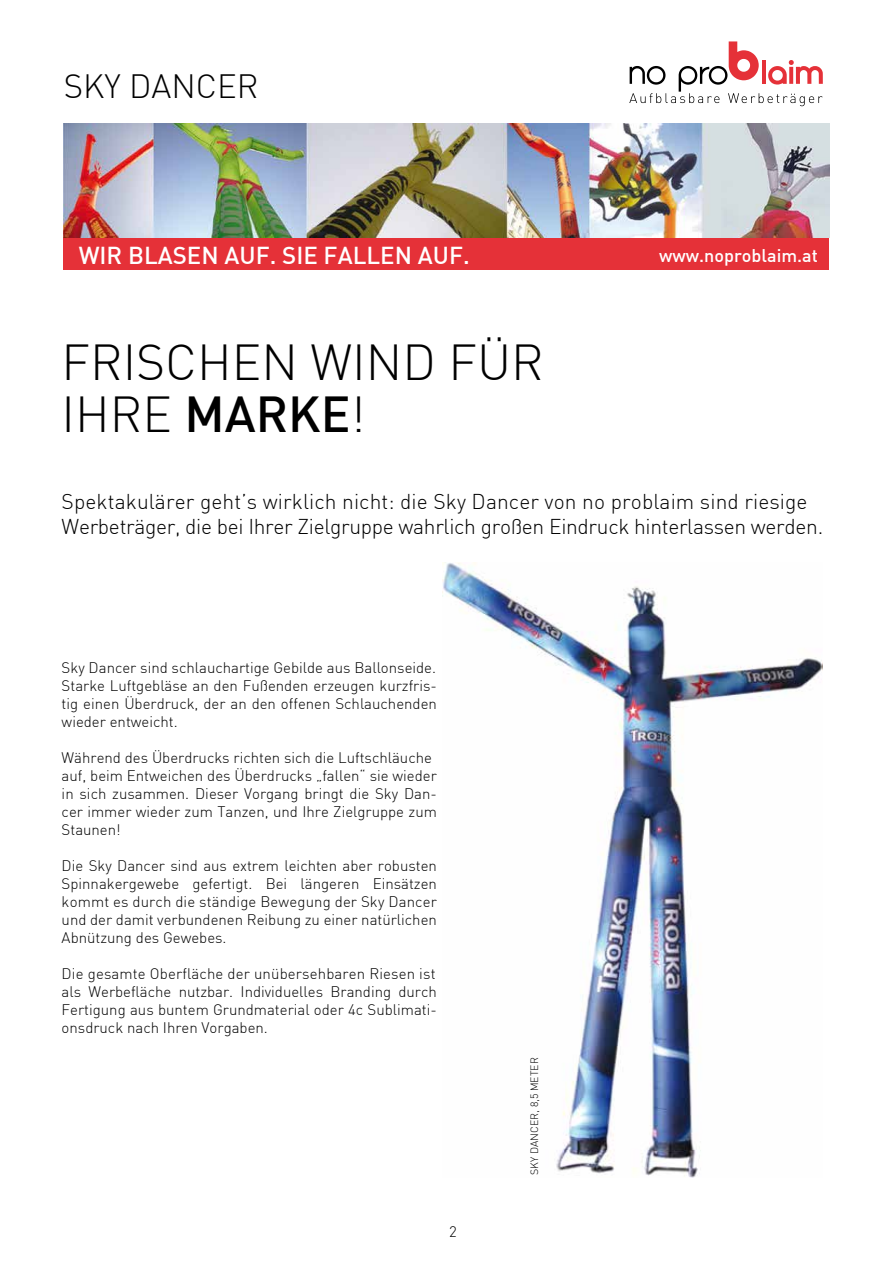
<style>
.page{position:relative;width:893px;height:1263px;background:#fff}
.page>*{position:absolute;margin:0;border:0;box-sizing:border-box;transform-origin:0 0}
.t1{font:300 49.5px/52.5px "DIN";color:#000}
.t2{font:300 33px "DIN";color:#000}
.t3{font:500 24px "DIN";color:#fff}
.t4{font:300 21px/25.2px "DIN";letter-spacing:-.015em;color:#000}
.t5{font:500 18px "DIN";color:#fff}
.t6{font:300 15px/18px "DIN";color:#000;text-align:justify}
.t7{font:300 10.5px "DIN";color:#000}
.s1{font-weight:500}
</style>
<div class="page">
<svg style="left:629px;top:41px;width:194px;height:65px"></svg>
<img style="left:442px;top:563px;width:381px;height:615px">
<img style="left:64px;top:123px;width:765px;height:115px">
<div style="left:64px;top:238px;width:765px;height:32px;background:#e53138"></div>
<h2 class="t2" style="left:64px;top:66px;width:196px">SKY DANCER</h2>
<h3 class="t3" style="left:79px;top:240px;width:393px">WIR BLASEN AUF. SIE FALLEN AUF.</h3>
<h1 class="t1" style="left:62px;top:335px;width:483px">FRISCHEN WIND FÜR<br>IHRE <span class="s1">MARKE</span>!</h1>
<p class="t5" style="left:659px;top:244px;width:160px">www.noproblaim.at</p>
<h3 class="t4" style="left:62px;top:488px;width:763px">Spektakulärer geht’s wirklich nicht: die Sky Dancer von no problaim sind riesige<br>Werbeträger, die bei Ihrer Zielgruppe wahrlich großen Eindruck hinterlassen werden.</h3>
<p class="t6" style="left:62px;top:659px;width:377px">Sky Dancer sind schlauchartige Gebilde aus Ballonseide.<br>Starke Luftgebläse an den Fußenden erzeugen kurzfris&shy;tig einen Überdruck, der an den offenen Schlauchenden wieder entweicht.</p>
<p class="t6" style="left:62px;top:749px;width:377px;text-align:left">Während des Überdrucks richten sich die Luftschläuche auf, beim Entweichen des Überdrucks „fallen“ sie wieder in sich zusammen. Dieser Vorgang bringt die Sky Dan&shy;cer immer wieder zum Tanzen, und Ihre Zielgruppe zum Staunen!</p>
<p class="t6" style="left:62px;top:857px;width:377px">Die Sky Dancer sind aus extrem leichten aber robusten Spinnakergewebe gefertigt. Bei längeren Einsätzen kommt es durch die ständige Bewegung der Sky Dancer und der damit verbundenen Reibung zu einer natürlichen Abnützung des Gewebes.</p>
<p class="t6" style="left:62px;top:965px;width:377px">Die gesamte Oberfläche der unübersehbaren Riesen ist als Werbefläche nutzbar. Individuelles Branding durch Fertigung aus buntem Grundmaterial oder 4c Sublimati&shy;onsdruck nach Ihren Vorgaben.</p>
<p class="t6" style="left:449px;top:1223px;width:9px">2</p>
<p class="t7" style="left:528px;top:1175px;width:119px;rotate:-90deg">SKY DANCER, 8,5 METER</p>
</div>
